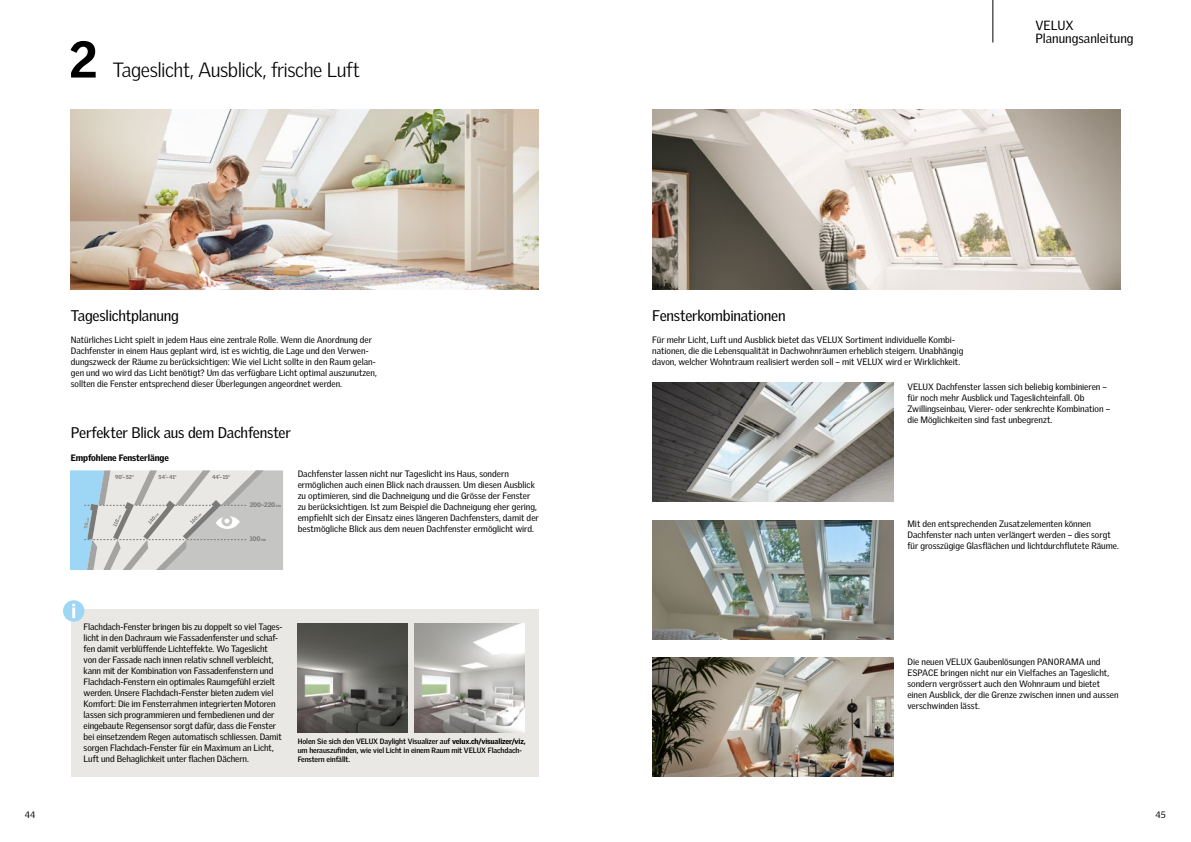
<style>
.page{position:relative;width:1191px;height:842px;background:#fff}
.page>*{position:absolute;margin:0;border:0;box-sizing:border-box;transform-origin:0 0}
.t1{font:900 50px "Velux Gothic";color:#000}
.t2{font:300 20px "Velux Gothic";letter-spacing:-.025em;color:#000}
.t3{font:15px "Velux Gothic";letter-spacing:-.015em;color:#000}
.t4{font:12.9px/12.9px "Velux Gothic";color:#000}
.t5{font:9px/11px "Velux Gothic";letter-spacing:-.005em;color:#000}
.t6{font:900 9px "Velux Gothic";letter-spacing:-.01em;color:#000}
.t7{font:700 7.5px/9px "Velux Gothic";letter-spacing:-.01em;color:#000}
.t8{font:900 6.4px "Velux Gothic";letter-spacing:-.015em;color:#7a7a79}
.t9{font:900 5.5px "Velux Gothic";letter-spacing:-.01em;color:#7a7a79}
.s1{font-size:4px}
.s2{font-weight:900}
</style>
<div class="page">
<hr style="left:992px;top:0;width:1px;height:43px;background:#000">
<img style="left:652px;top:109px;width:468px;height:180px">
<img style="left:71px;top:109px;width:468px;height:180px">
<div style="left:71px;top:609px;width:468px;height:168px;background:#e9e8e4"></div>
<img style="left:298px;top:623px;width:109px;height:109px">
<img style="left:415px;top:623px;width:109px;height:109px">
<svg style="left:71px;top:470px;width:212px;height:100px;background:#c9cfd0"></svg>
<img style="left:652px;top:383px;width:241px;height:119px">
<img style="left:652px;top:658px;width:241px;height:119px">
<img style="left:652px;top:520px;width:241px;height:119px">
<div style="left:63px;top:600px;width:21px;height:22px;background:#9ed6f5;border-radius:50%"></div>
<svg style="left:72px;top:604px;width:3px;height:14px"></svg>
<h1 class="t1" style="left:69px;top:28px;width:30px">2</h1>
<h2 class="t2" style="left:113px;top:58px;width:249px">Tageslicht, Ausblick, frische Luft</h2>
<h3 class="t3" style="left:71px;top:307px;width:110px">Tageslichtplanung</h3>
<p class="t5" style="left:71px;top:334px;width:307px">Natürliches Licht spielt in jedem Haus eine zentrale Rolle. Wenn die Anordnung der Dachfenster in einem Haus geplant wird, ist es wichtig, die Lage und den Verwen&shy;dungszweck der Räume zu berücksichtigen: Wie viel Licht sollte in den Raum gelan&shy;gen und wo wird das Licht benötigt? Um das verfügbare Licht optimal auszunutzen, sollten die Fenster entsprechend dieser Überlegungen angeordnet werden.</p>
<h3 class="t3" style="left:71px;top:424px;width:221px">Perfekter Blick aus dem Dachfenster</h3>
<p class="t6" style="left:71px;top:452px;width:99px">Empfohlene Fensterlänge</p>
<p class="t9" style="left:115px;top:473px;width:20px">90˚–52°</p>
<p class="t9" style="left:159px;top:473px;width:19px">54˚–41°</p>
<p class="t9" style="left:212px;top:473px;width:20px">44˚– 15°</p>
<p class="t8" style="left:250px;top:501px;width:33px">200–220<span class="s1">cm</span></p>
<p class="t8" style="left:250px;top:535px;width:18px">100 <span class="s1">cm</span></p>
<p class="t5" style="left:298px;top:468px;width:242px">Dachfenster lassen nicht nur Tageslicht ins Haus, sondern ermöglichen auch einen Blick nach draussen. Um diesen Ausblick zu optimieren, sind die Dachneigung und die Grösse der Fenster zu berücksichtigen. Ist zum Beispiel die Dachneigung eher gering, empfiehlt sich der Einsatz eines längeren Dachfensters, damit der bestmögliche Blick aus dem neuen Dachfenster ermöglicht wird.</p>
<p class="t5" style="left:84px;top:621px;width:200px">Flachdach-Fenster bringen bis zu doppelt so viel Tages&shy;licht in den Dachraum wie Fassadenfenster und schaf&shy;fen damit verblüffende Lichteffekte. Wo Tageslicht von der Fassade nach innen relativ schnell verbleicht, kann mit der Kombination von Fassadenfenstern und Flachdach-Fenstern ein optimales Raumgefühl erzielt werden. Unsere Flachdach-Fenster bieten zudem viel Komfort: Die im Fensterrahmen integrierten Motoren lassen sich programmieren und fernbedienen und der eingebaute Regensensor sorgt dafür, dass die Fenster bei einsetzendem Regen automatisch schliessen. Damit sorgen Flachdach-Fenster für ein Maximum an Licht, Luft und Behaglichkeit unter flachen Dächern.</p>
<p class="t7" style="left:298px;top:737px;width:229px">Holen Sie sich den VELUX Daylight Visualizer auf <span class="s2">velux.ch/visualizer/viz, </span>um herauszufinden, wie viel Licht in einem Raum mit VELUX Flachdach-<br>Fenstern einfällt.</p>
<h3 class="t4" style="left:1035px;top:18px;width:100px">VELUX<br>Planungsanleitung</h3>
<h3 class="t3" style="left:652px;top:307px;width:135px">Fensterkombinationen</h3>
<p class="t5" style="left:652px;top:334px;width:312px">Für mehr Licht, Luft und Ausblick bietet das VELUX Sortiment individuelle Kombi&shy;nationen, die die Lebensqualität in Dachwohnräumen erheblich steigern. Unabhängig davon, welcher Wohntraum realisiert werden soll – mit VELUX wird er Wirklichkeit.</p>
<p class="t5" style="left:907px;top:381px;width:204px">VELUX Dachfenster lassen sich beliebig kombinieren – für noch mehr Ausblick und Tageslichteinfall. Ob Zwillingseinbau, Vierer- oder senkrechte Kombination – die Möglichkeiten sind fast unbegrenzt.</p>
<p class="t5" style="left:907px;top:518px;width:213px">Mit den entsprechenden Zusatzelementen können<br>Dachfenster nach unten verlängert werden – dies sorgt für grosszügige Glasflächen und lichtdurchflutete Räume.</p>
<p class="t5" style="left:907px;top:656px;width:213px">Die neuen VELUX Gaubenlösungen PANORAMA und ESPACE bringen nicht nur ein Vielfaches an Tageslicht, sondern vergrössert auch den Wohnraum und bietet einen Ausblick, der die Grenze zwischen innen und aussen verschwinden lässt.</p>
<p class="t5" style="left:25px;top:809px;width:12px">44</p>
<p class="t5" style="left:1155px;top:809px;width:12px">45</p>
</div>
